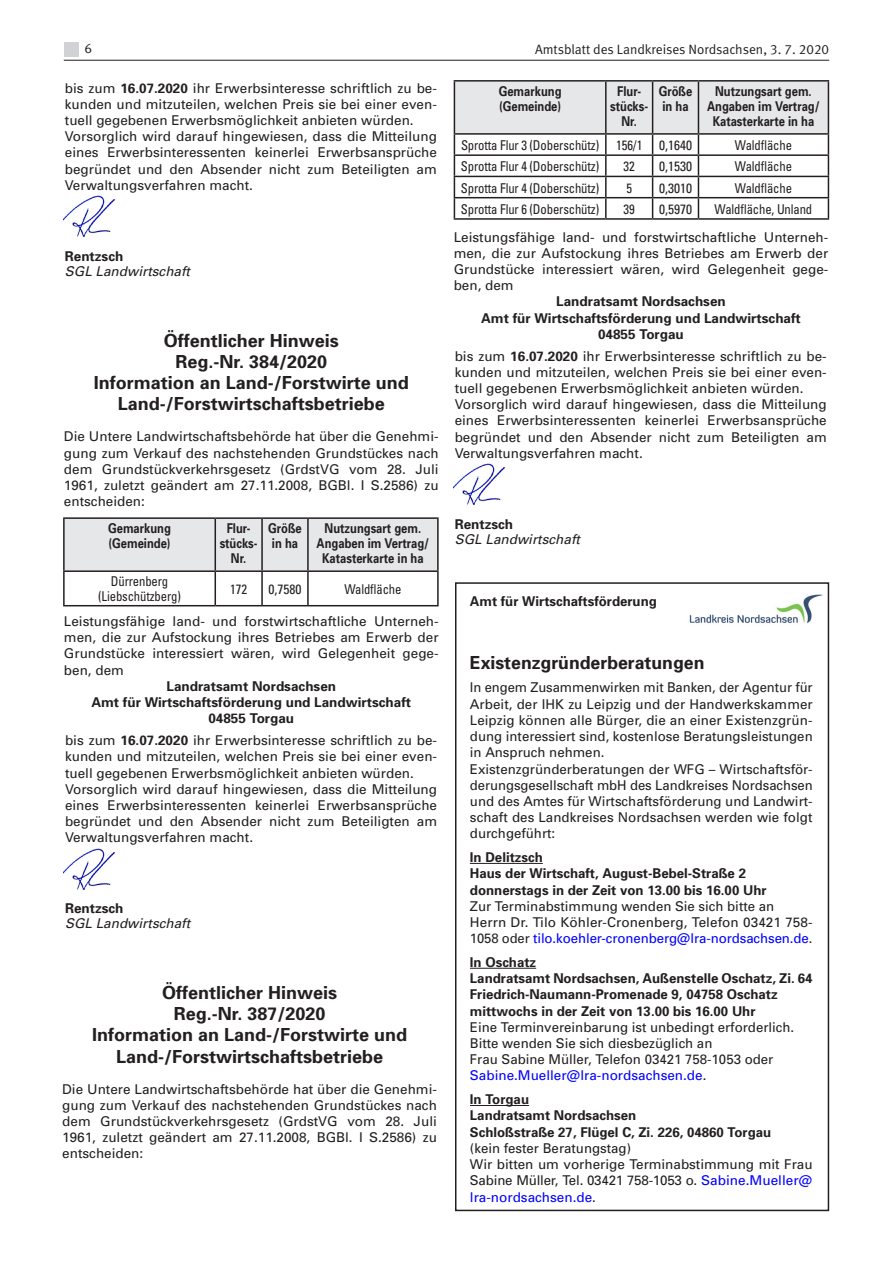
<style>
.page{position:relative;width:893px;height:1263px;background:#fff}
.page>*{position:absolute;margin:0;border:0;box-sizing:border-box;transform-origin:0 0}
.t1{font:700 18px/21px "Univers";color:#231f20;text-align:center}
.t2{font:13.5px/16.2px "Univers";color:#231f20}
.t3{font:700 13.5px/16.2px "Univers";color:#231f20}
.t4{font:13.5px/16.2px "Univers";color:#231f20;scale:.96 1}
.t5{font:condensed 13.5px/15px "Univers";letter-spacing:-.01em;color:#231f20;text-align:center;scale:.94 1}
.t6{font:700 13.5px/15px "Univers";color:#231f20;scale:.83 1}
.t7{font:italic 13.5px "Univers";color:#231f20}
.t8{font:13.5px "Meta Normal LF";color:#231f20}
.t9{font:condensed 13.5px "Univers";letter-spacing:-.01em;color:#231f20}
.t10{font:condensed 13.5px "Univers";letter-spacing:-.01em;color:#231f20;scale:.95 1}
.s1{font-weight:700}
.s2{color:#00f}
</style>
<div class="page">
<hr style="left:64px;top:60px;width:765px;height:1px;background:#231f20">
<div style="left:64px;top:43px;width:15px;height:14px;background:#d1d2d4"></div>
<img style="left:64px;top:196px;width:52px;height:41px">
<div style="left:65px;top:519px;width:372px;height:51px;background:#e6e7e9"></div>
<hr style="left:63px;top:517px;width:152px;height:2px;background:#231f20">
<hr style="left:63px;top:519px;width:2px;height:51px;background:#231f20">
<hr style="left:215px;top:517px;width:47px;height:2px;background:#231f20">
<hr style="left:215px;top:519px;width:1px;height:51px;background:#231f20">
<hr style="left:262px;top:517px;width:46px;height:2px;background:#231f20">
<hr style="left:261px;top:519px;width:2px;height:51px;background:#231f20">
<hr style="left:308px;top:517px;width:131px;height:2px;background:#231f20">
<hr style="left:307px;top:519px;width:2px;height:51px;background:#231f20">
<hr style="left:437px;top:519px;width:2px;height:51px;background:#231f20">
<hr style="left:63px;top:570px;width:152px;height:2px;background:#231f20">
<hr style="left:63px;top:572px;width:2px;height:33px;background:#231f20">
<hr style="left:215px;top:570px;width:47px;height:2px;background:#231f20">
<hr style="left:215px;top:572px;width:1px;height:33px;background:#231f20">
<hr style="left:262px;top:570px;width:46px;height:2px;background:#231f20">
<hr style="left:261px;top:572px;width:2px;height:33px;background:#231f20">
<hr style="left:308px;top:570px;width:131px;height:2px;background:#231f20">
<hr style="left:307px;top:572px;width:2px;height:33px;background:#231f20">
<hr style="left:437px;top:572px;width:2px;height:33px;background:#231f20">
<hr style="left:63px;top:605px;width:152px;height:1px;background:#231f20">
<hr style="left:215px;top:605px;width:47px;height:1px;background:#231f20">
<hr style="left:262px;top:605px;width:46px;height:1px;background:#231f20">
<hr style="left:308px;top:605px;width:131px;height:1px;background:#231f20">
<hr style="left:454px;top:80px;width:152px;height:2px;background:#231f20">
<hr style="left:606px;top:80px;width:47px;height:2px;background:#231f20">
<hr style="left:653px;top:80px;width:45px;height:2px;background:#231f20">
<hr style="left:698px;top:80px;width:131px;height:2px;background:#231f20">
<svg style="left:454px;top:81px;width:375px;height:137px"></svg>
<hr style="left:454px;top:218px;width:152px;height:2px;background:#231f20">
<hr style="left:606px;top:218px;width:47px;height:2px;background:#231f20">
<hr style="left:653px;top:218px;width:45px;height:2px;background:#231f20">
<hr style="left:698px;top:218px;width:131px;height:2px;background:#231f20">
<img style="left:64px;top:848px;width:52px;height:42px">
<img style="left:454px;top:464px;width:52px;height:41px">
<img style="left:689px;top:594px;width:134px;height:30px">
<div style="left:455px;top:582px;width:374px;height:629px;border:2px solid #231f20"></div>
<hr style="left:470px;top:863px;width:73px;height:1px;background:#231f20">
<hr style="left:470px;top:968px;width:66px;height:1px;background:#231f20">
<hr style="left:470px;top:1105px;width:59px;height:1px;background:#231f20">
<p class="t8" style="left:85px;top:41px;width:9px">6</p>
<p class="t8" style="left:535px;top:41px;width:296px">Amtsblatt des Landkreises Nordsachsen, 3. 7. 2020</p>
<p class="t2" style="left:65px;top:79px;width:374px">bis zum <span class="s1">16.07.2020</span> ihr Erwerbsinteresse schriftlich zu be&shy;kunden und mitzuteilen, welchen Preis sie bei einer even&shy;tuell gegebenen Erwerbsmöglichkeit anbieten würden.<br>Vorsorglich wird darauf hingewiesen, dass die Mitteilung eines Erwerbsinteressenten keinerlei Erwerbsansprüche begründet und den Absender nicht zum Beteiligten am Verwaltungsverfahren macht.</p>
<p class="t6" style="left:499px;top:83px;width:77px">Gemarkung (Gemeinde)</p>
<p class="t6" style="left:610px;top:83px;width:47px;text-align:center">Flur&shy;stücks-<br>Nr.</p>
<p class="t6" style="left:659px;top:83px;width:42px">Größe in ha</p>
<p class="t6" style="left:707px;top:83px;width:137px;text-align:center">Nutzungsart gem.<br>Angaben im Vertrag/<br>Katasterkarte in ha</p>
<p class="t5" style="left:461px;top:137px;width:247px">Sprotta Flur 3 (Doberschütz) 156/1 0,1640</p>
<p class="t5" style="left:735px;top:137px;width:62px">Waldfläche</p>
<p class="t5" style="left:461px;top:159px;width:149px">Sprotta Flur 4 (Doberschütz)</p>
<p class="t5" style="left:624px;top:159px;width:13px">32</p>
<p class="t9" style="left:659px;top:158px;width:34px">0,1530</p>
<p class="t5" style="left:735px;top:159px;width:62px">Waldfläche</p>
<p class="t5" style="left:461px;top:180px;width:149px">Sprotta Flur 4 (Doberschütz)</p>
<p class="t5" style="left:626px;top:180px;width:7px">5</p>
<p class="t9" style="left:659px;top:179px;width:34px">0,3010</p>
<p class="t5" style="left:735px;top:180px;width:62px">Waldfläche</p>
<p class="t5" style="left:461px;top:201px;width:149px">Sprotta Flur 6 (Doberschütz)</p>
<p class="t5" style="left:624px;top:201px;width:13px">39</p>
<p class="t9" style="left:659px;top:200px;width:34px">0,5970</p>
<p class="t5" style="left:715px;top:201px;width:105px">Waldfläche, Unland</p>
<p class="t3" style="left:65px;top:248px;width:60px">Rentzsch</p>
<p class="t7" style="left:65px;top:263px;width:127px">SGL Landwirtschaft</p>
<h1 class="t1" style="left:94px;top:330px;width:317px">Öffentlicher Hinweis<br>Reg.-Nr. 384/2020<br>Information an Land-/Forstwirte und<br>Land-/Forstwirtschaftsbetriebe</h1>
<p class="t2" style="left:64px;top:428px;width:376px;text-align:justify">Die Untere Landwirtschaftsbehörde hat über die Genehmi&shy;gung zum Verkauf des nachstehenden Grundstückes nach dem Grundstückverkehrsgesetz (GrdstVG vom 28. Juli 1961, zuletzt geändert am 27.11.2008, BGBl. I S.2586) zu entscheiden:</p>
<p class="t6" style="left:108px;top:521px;width:77px">Gemarkung (Gemeinde)</p>
<p class="t6" style="left:220px;top:521px;width:47px;text-align:center">Flur&shy;stücks-<br>Nr.</p>
<p class="t6" style="left:268px;top:521px;width:42px">Größe in ha</p>
<p class="t6" style="left:317px;top:521px;width:137px;text-align:center">Nutzungsart gem.<br>Angaben im Vertrag/<br>Katasterkarte in ha</p>
<p class="t5" style="left:98px;top:574px;width:89px">Dürrenberg (Liebschützberg)</p>
<p class="t10" style="left:230px;top:581px;width:19px">172</p>
<p class="t9" style="left:268px;top:581px;width:34px">0,7580</p>
<p class="t5" style="left:344px;top:581px;width:62px">Waldfläche</p>
<p class="t2" style="left:64px;top:613px;width:376px;text-align:justify">Leistungsfähige land- und forstwirtschaftliche Unterneh&shy;men, die zur Aufstockung ihres Betriebes am Erwerb der Grundstücke interessiert wären, wird Gelegenheit gege&shy;ben, dem</p>
<p class="t3" style="left:91px;top:677px;width:321px;text-align:center">Landratsamt Nordsachsen<br>Amt für Wirtschaftsförderung und Landwirtschaft<br>04855 Torgau</p>
<p class="t2" style="left:65px;top:732px;width:374px">bis zum <span class="s1">16.07.2020</span> ihr Erwerbsinteresse schriftlich zu be&shy;kunden und mitzuteilen, welchen Preis sie bei einer even&shy;tuell gegebenen Erwerbsmöglichkeit anbieten würden.<br>Vorsorglich wird darauf hingewiesen, dass die Mitteilung eines Erwerbsinteressenten keinerlei Erwerbsansprüche begründet und den Absender nicht zum Beteiligten am Verwaltungsverfahren macht.</p>
<p class="t3" style="left:65px;top:900px;width:60px">Rentzsch</p>
<p class="t7" style="left:65px;top:915px;width:127px">SGL Landwirtschaft</p>
<h1 class="t1" style="left:92px;top:982px;width:317px">Öffentlicher Hinweis<br>Reg.-Nr. 387/2020<br>Information an Land-/Forstwirte und<br>Land-/Forstwirtschaftsbetriebe</h1>
<p class="t2" style="left:62px;top:1080px;width:376px;text-align:justify">Die Untere Landwirtschaftsbehörde hat über die Genehmi&shy;gung zum Verkauf des nachstehenden Grundstückes nach dem Grundstückverkehrsgesetz (GrdstVG vom 28. Juli 1961, zuletzt geändert am 27.11.2008, BGBl. I S.2586) zu entscheiden:</p>
<p class="t2" style="left:454px;top:228px;width:376px;text-align:justify">Leistungsfähige land- und forstwirtschaftliche Unterneh&shy;men, die zur Aufstockung ihres Betriebes am Erwerb der Grundstücke interessiert wären, wird Gelegenheit gege&shy;ben, dem</p>
<p class="t3" style="left:481px;top:293px;width:321px;text-align:center">Landratsamt Nordsachsen<br>Amt für Wirtschaftsförderung und Landwirtschaft<br>04855 Torgau</p>
<p class="t2" style="left:455px;top:347px;width:374px">bis zum <span class="s1">16.07.2020</span> ihr Erwerbsinteresse schriftlich zu be&shy;kunden und mitzuteilen, welchen Preis sie bei einer even&shy;tuell gegebenen Erwerbsmöglichkeit anbieten würden.<br>Vorsorglich wird darauf hingewiesen, dass die Mitteilung eines Erwerbsinteressenten keinerlei Erwerbsansprüche begründet und den Absender nicht zum Beteiligten am Verwaltungsverfahren macht.</p>
<p class="t3" style="left:455px;top:515px;width:60px">Rentzsch</p>
<p class="t7" style="left:455px;top:531px;width:127px">SGL Landwirtschaft</p>
<p class="t3" style="left:470px;top:592px;width:188px">Amt für Wirtschaftsförderung</p>
<h1 class="t1" style="left:470px;top:651px;width:236px">Existenzgründerberatungen</h1>
<p class="t4" style="left:470px;top:679px;width:359px">In engem Zusammenwirken mit Banken, der Agentur für Arbeit, der IHK zu Leipzig und der Handwerkskammer Leipzig können alle Bürger, die an einer Existenzgrün&shy;dung interessiert sind, kostenlose Beratungsleistungen in Anspruch nehmen.<br>Existenzgründerberatungen der WFG – Wirtschaftsför&shy;derungsgesellschaft mbH des Landkreises Nordsachsen und des Amtes für Wirtschaftsförderung und Landwirt&shy;schaft des Landkreises Nordsachsen werden wie folgt durchgeführt:</p>
<p class="t3" style="left:470px;top:849px;width:298px">In Delitzsch<br>Haus der Wirtschaft, August-Bebel-Straße 2 donnerstags in der Zeit von 13.00 bis 16.00 Uhr</p>
<p class="t2" style="left:470px;top:898px;width:344px">Zur Terminabstimmung wenden Sie sich bitte an<br>Herrn Dr. Tilo Köhler-Cronenberg, Telefon 03421 758-<br>1058 oder <span class="s2">tilo.koehler-cronenberg@lra-nordsachsen.de</span>.</p>
<p class="t3" style="left:470px;top:953px;width:344px">In Oschatz<br>Landratsamt Nordsachsen, Außenstelle Oschatz, Zi. 64<br>Friedrich-Naumann-Promenade 9, 04758 Oschatz mittwochs in der Zeit von 13.00 bis 16.00 Uhr</p>
<p class="t2" style="left:470px;top:1019px;width:326px">Eine Terminvereinbarung ist unbedingt erforderlich.<br>Bitte wenden Sie sich diesbezüglich an<br>Frau Sabine Müller, Telefon 03421 758-1053 oder <span class="s2">Sabine.Mueller@lra-nordsachsen.de</span>.</p>
<p class="t3" style="left:470px;top:1091px;width:303px">In Torgau<br>Landratsamt Nordsachsen<br>Schloßstraße 27, Flügel C, Zi. 226, 04860 Torgau</p>
<p class="t2" style="left:470px;top:1140px;width:344px">(kein fester Beratungstag)<br>Wir bitten um vorherige Terminabstimmung mit Frau Sabine Müller, Tel. 03421 758-1053 o. <span class="s2">Sabine.Mueller@ lra-nordsachsen.de</span>.</p>
</div>
